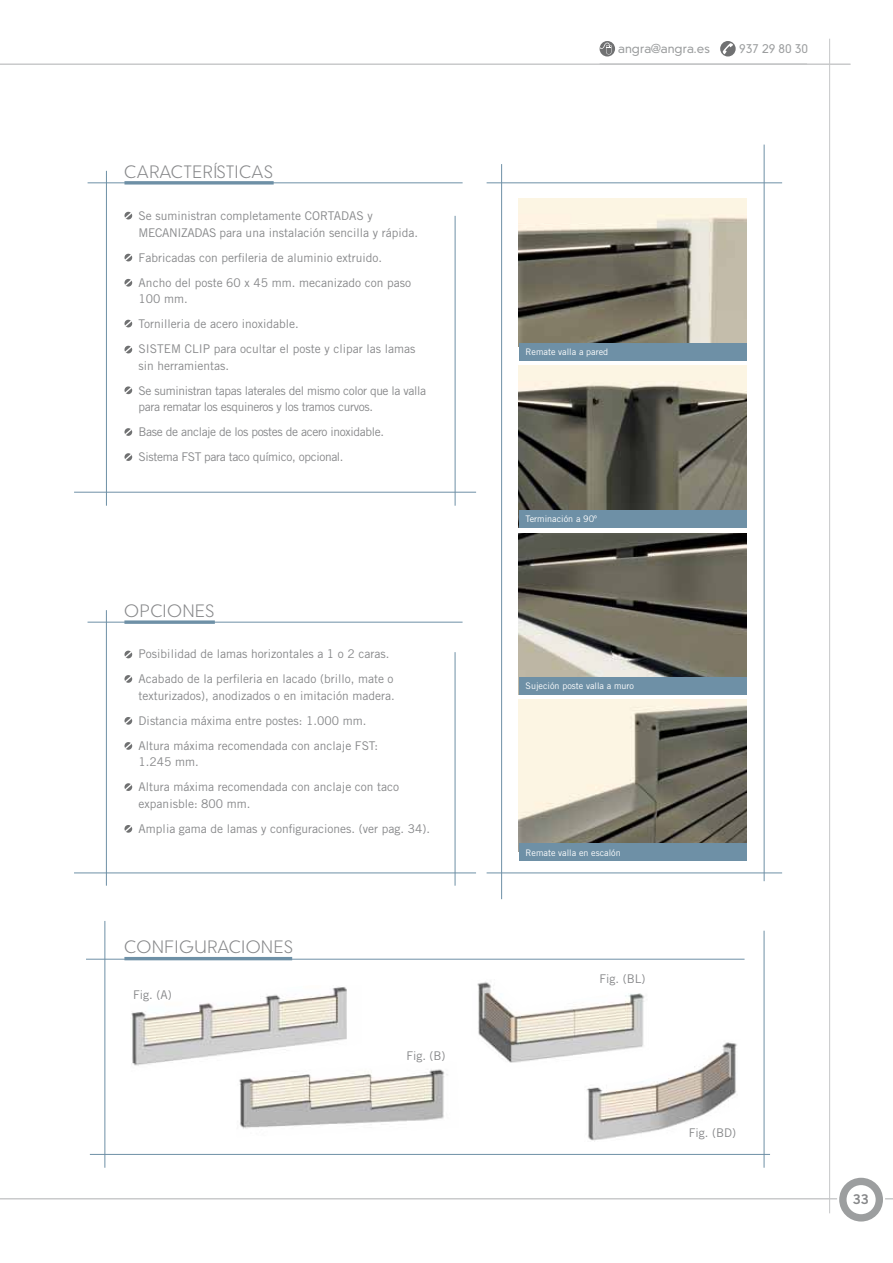
<style>
.page{position:relative;width:893px;height:1263px;background:#fff}
.page>*{position:absolute;margin:0;border:0;box-sizing:border-box;transform-origin:0 0}
.t1{font:300 16.5px "Victory";letter-spacing:.04em;color:#87888a}
.t2{font:13.5px "Trade Gothic LT Std Bd 2";color:#87888a}
.t3{font:12px/25px "Trade Gothic LT Std";color:#87888a}
.t4{font:12px/25px "Trade Gothic LT Std";letter-spacing:-.03em;color:#87888a}
.t5{font:500 12px "Victory";color:#9c9e9f}
.t6{font:9px "Trade Gothic LT Std";color:#fff}
</style>
<div class="page">
<hr style="left:0;top:1198px;width:893px;height:1px;background:#c6c7c8">
<div style="left:838px;top:1177px;width:46px;height:45px;background:#9c9e9f;border-radius:50%"></div>
<div style="left:837px;top:1175px;width:48px;height:49px;border:2px solid #fff;border-radius:50%"></div>
<div style="left:846px;top:1185px;width:30px;height:29px;background:#fff;border-radius:50%"></div>
<hr style="left:0;top:64px;width:850px;height:1px;background:#c6c7c8">
<hr style="left:829px;top:39px;width:1px;height:1174px;background:#c6c7c8">
<svg style="left:600px;top:41px;width:15px;height:15px"></svg>
<svg style="left:600px;top:43px;width:11px;height:11px"></svg>
<svg style="left:720px;top:41px;width:16px;height:15px"></svg>
<svg style="left:723px;top:43px;width:10px;height:11px"></svg>
<hr style="left:600px;top:63px;width:207px;height:2px;background:#c6c7c8">
<img style="left:519px;top:699px;width:228px;height:145px">
<img style="left:519px;top:533px;width:228px;height:145px">
<img style="left:519px;top:366px;width:228px;height:144px">
<img style="left:519px;top:199px;width:228px;height:144px">
<hr style="left:88px;top:182px;width:375px;height:1px;background:#6e90a6">
<hr style="left:74px;top:492px;width:402px;height:1px;background:#6e90a6">
<hr style="left:106px;top:171px;width:1px;height:335px;background:#6e90a6">
<hr style="left:455px;top:216px;width:1px;height:290px;background:#6e90a6">
<svg style="left:124px;top:181px;width:150px;height:4px"></svg>
<hr style="left:764px;top:145px;width:1px;height:736px;background:#6e90a6">
<hr style="left:487px;top:182px;width:295px;height:1px;background:#6e90a6">
<hr style="left:501px;top:164px;width:1px;height:735px;background:#6e90a6">
<hr style="left:487px;top:872px;width:295px;height:1px;background:#6e90a6">
<hr style="left:90px;top:1154px;width:680px;height:1px;background:#6e90a6">
<hr style="left:86px;top:959px;width:659px;height:1px;background:#6e90a6">
<hr style="left:104px;top:921px;width:1px;height:247px;background:#6e90a6">
<hr style="left:764px;top:931px;width:1px;height:237px;background:#6e90a6">
<hr style="left:124px;top:957px;width:168px;height:3px;background:#6e90a6">
<hr style="left:88px;top:622px;width:375px;height:1px;background:#6e90a6">
<hr style="left:74px;top:872px;width:402px;height:1px;background:#6e90a6">
<hr style="left:106px;top:610px;width:1px;height:276px;background:#6e90a6">
<hr style="left:455px;top:652px;width:1px;height:234px;background:#6e90a6">
<svg style="left:124px;top:620px;width:91px;height:4px"></svg>
<div style="left:519px;top:343px;width:228px;height:17px;background:#6e90a6"></div>
<div style="left:519px;top:510px;width:228px;height:17px;background:#6e90a6"></div>
<div style="left:519px;top:678px;width:228px;height:17px;background:#6e90a6"></div>
<div style="left:519px;top:844px;width:228px;height:17px;background:#6e90a6"></div>
<svg style="left:124px;top:211px;width:9px;height:9px"></svg>
<svg style="left:124px;top:253px;width:9px;height:9px"></svg>
<svg style="left:124px;top:319px;width:9px;height:9px"></svg>
<svg style="left:124px;top:278px;width:9px;height:9px"></svg>
<svg style="left:124px;top:345px;width:9px;height:9px"></svg>
<svg style="left:124px;top:386px;width:9px;height:9px"></svg>
<svg style="left:124px;top:428px;width:9px;height:8px"></svg>
<svg style="left:124px;top:453px;width:9px;height:8px"></svg>
<svg style="left:124px;top:650px;width:9px;height:9px"></svg>
<svg style="left:124px;top:675px;width:9px;height:8px"></svg>
<svg style="left:124px;top:717px;width:9px;height:8px"></svg>
<svg style="left:124px;top:742px;width:9px;height:8px"></svg>
<svg style="left:124px;top:825px;width:9px;height:8px"></svg>
<svg style="left:124px;top:783px;width:9px;height:8px"></svg>
<svg style="left:131px;top:987px;width:317px;height:142px"></svg>
<svg style="left:477px;top:981px;width:260px;height:161px"></svg>
<p class="t1" style="left:124px;top:162px;width:150px">CARACTERÍSTICAS</p>
<p class="t3" style="left:139px;top:208px;width:281px;line-height:16.5px">Se suministran completamente CORTADAS y<br>MECANIZADAS para una instalación sencilla y rápida.</p>
<p class="t3" style="left:139px;top:245px;width:274px">Fabricadas con perfileria de aluminio extruido.<br>Ancho del poste 60 x 45 mm. mecanizado con paso</p>
<p class="t3" style="left:139px;top:286px;width:278px">100 mm.<br>Tornilleria de acero inoxidable.<br>SISTEM CLIP para ocultar el poste y clipar las lamas</p>
<p class="t4" style="left:139px;top:353px;width:289px">sin herramientas.<br>Se suministran tapas laterales del mismo color que la valla</p>
<p class="t4" style="left:139px;top:394px;width:247px">para rematar los esquineros y los tramos curvos.<br>Base de anclaje de los postes de acero inoxidable.<br>Sistema FST para taco químico, opcional.</p>
<p class="t1" style="left:124px;top:601px;width:91px">OPCIONES</p>
<p class="t3" style="left:139px;top:641px;width:256px">Posibilidad de lamas horizontales a 1 o 2 caras.<br>Acabado de la perfileria en lacado (brillo, mate o</p>
<p class="t3" style="left:139px;top:683px;width:258px">texturizados), anodizados o en imitación madera.<br>Distancia máxima entre postes: 1.000 mm.<br>Altura máxima recomendada con anclaje FST:</p>
<p class="t3" style="left:139px;top:749px;width:262px">1.245 mm.<br>Altura máxima recomendada con anclaje con taco</p>
<p class="t3" style="left:139px;top:791px;width:293px">expanisble: 800 mm.<br>Amplia gama de lamas y configuraciones. (ver pag. 34).</p>
<p class="t1" style="left:124px;top:937px;width:170px">CONFIGURACIONES</p>
<p class="t3" style="left:133px;top:982px;width:40px">Fig. (A)</p>
<p class="t3" style="left:406px;top:1043px;width:41px">Fig. (B)</p>
<p class="t5" style="left:618px;top:42px;width:93px">angra@angra.es</p>
<p class="t5" style="left:739px;top:42px;width:70px">937 29 80 30</p>
<p class="t6" style="left:526px;top:347px;width:84px">Remate valla a pared</p>
<p class="t6" style="left:526px;top:513px;width:73px">Terminación a 90º</p>
<p class="t6" style="left:526px;top:680px;width:110px">Sujeción poste valla a muro</p>
<p class="t6" style="left:526px;top:847px;width:97px">Remate valla en escalón</p>
<p class="t3" style="left:600px;top:966px;width:47px">Fig. (BL)</p>
<p class="t3" style="left:689px;top:1120px;width:49px">Fig. (BD)</p>
<p class="t2" style="left:853px;top:1191px;width:18px">33</p>
</div>
